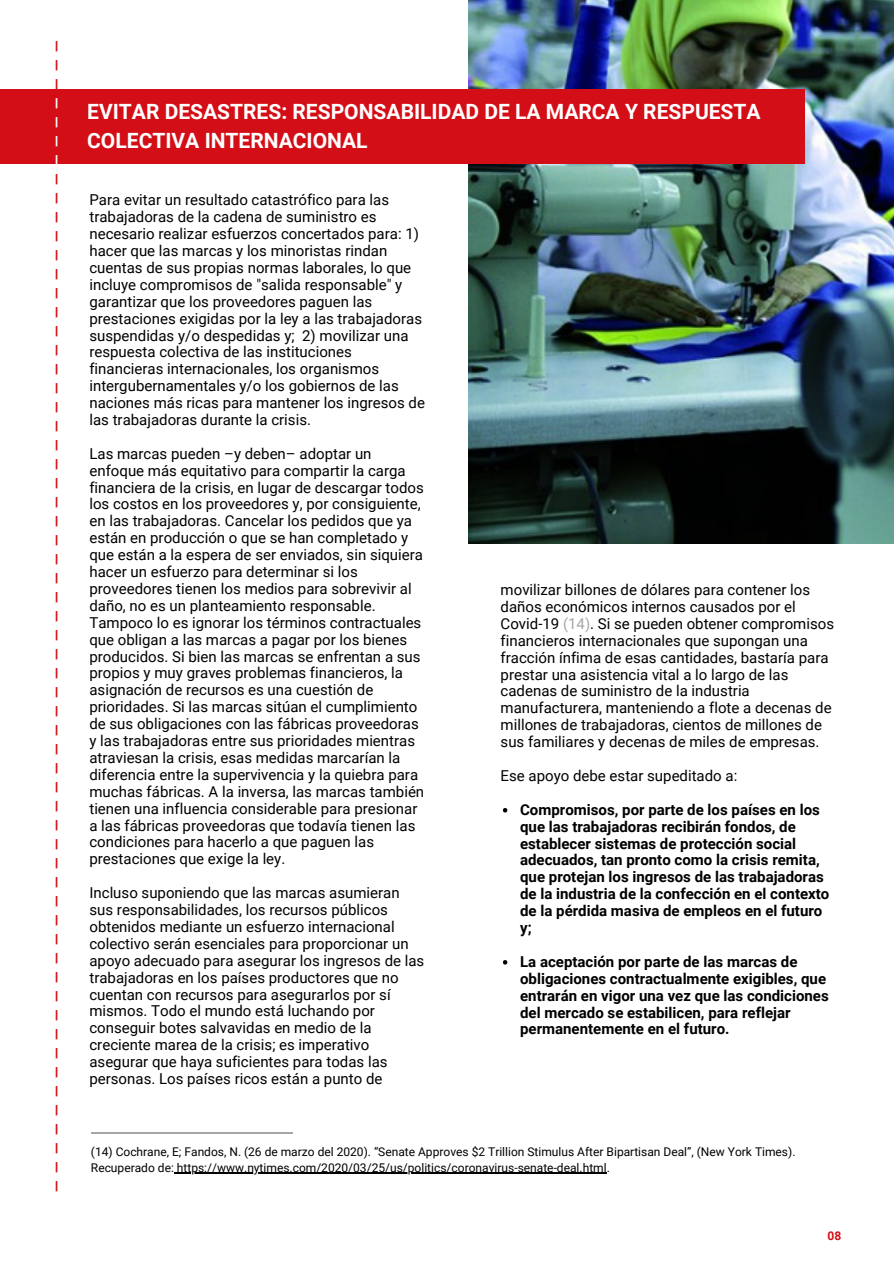
<style>
.page{position:relative;width:894px;height:1264px;background:#fff}
.page>*{position:absolute;margin:0;border:0;box-sizing:border-box;transform-origin:0 0}
.t1{font:700 21px/29.2px "Roboto";color:#fff}
.t2{font:21px "Roboto";color:#d40e16}
.t3{font:15px/17px "Roboto";color:#000}
.t4{font:700 15px/17px "Roboto";color:#000}
.t5{font:12px/15.8px "Roboto";color:#000}
.t6{font:700 12px "Roboto";color:#d40e16}
.s1{color:#fff}
.s2{color:#a6a6a6}
</style>
<div class="page">
<img style="left:468px;top:0;width:425px;height:543px">
<div style="left:0;top:89px;width:804px;height:74px;background:#d40e16"></div>
<hr style="left:174px;top:1172px;width:432px;height:1px;background:#000">
<hr style="left:91px;top:1132px;width:201px;height:1px;background:#a6a6a6">
<svg style="left:502px;top:808px;width:5px;height:4px"></svg>
<svg style="left:502px;top:960px;width:5px;height:4px"></svg>
<h1 class="t2" style="left:45px;top:1230px;width:1192px;rotate:-90deg"><span class="s1">––</span>––––––––––––––––––––––––––––––––––––––––––––––––––––––<span class="s1">––––</span>–––</h1>
<h1 class="t1" style="left:87px;top:97px;width:674px">EVITAR DESASTRES: RESPONSABILIDAD DE LA MARCA Y RESPUESTA<br>COLECTIVA INTERNACIONAL</h1>
<p class="t3" style="left:89px;top:192px;width:337px">Para evitar un resultado catastrófico para las trabajadoras de la cadena de suministro es necesario realizar esfuerzos concertados para: 1) hacer que las marcas y los minoristas rindan cuentas de sus propias normas laborales, lo que incluye compromisos de "salida responsable" y garantizar que los proveedores paguen las prestaciones exigidas por la ley a las trabajadoras suspendidas y/o despedidas y; 2) movilizar una respuesta colectiva de las instituciones financieras internacionales, los organismos intergubernamentales y/o los gobiernos de las naciones más ricas para mantener los ingresos de las trabajadoras durante la crisis.</p>
<p class="t3" style="left:89px;top:445px;width:336px">Las marcas pueden –y deben– adoptar un enfoque más equitativo para compartir la carga financiera de la crisis, en lugar de descargar todos los costos en los proveedores y, por consiguiente, en las trabajadoras. Cancelar los pedidos que ya están en producción o que se han completado y que están a la espera de ser enviados, sin siquiera hacer un esfuerzo para determinar si los proveedores tienen los medios para sobrevivir al daño, no es un planteamiento responsable.<br>Tampoco lo es ignorar los términos contractuales que obligan a las marcas a pagar por los bienes producidos. Si bien las marcas se enfrentan a sus propios y muy graves problemas financieros, la asignación de recursos es una cuestión de prioridades. Si las marcas sitúan el cumplimiento de sus obligaciones con las fábricas proveedoras y las trabajadoras entre sus prioridades mientras atraviesan la crisis, esas medidas marcarían la diferencia entre la supervivencia y la quiebra para muchas fábricas. A la inversa, las marcas también tienen una influencia considerable para presionar a las fábricas proveedoras que todavía tienen las condiciones para hacerlo a que paguen las prestaciones que exige la ley.</p>
<p class="t3" style="left:89px;top:884px;width:336px">Incluso suponiendo que las marcas asumieran sus responsabilidades, los recursos públicos obtenidos mediante un esfuerzo internacional colectivo serán esenciales para proporcionar un apoyo adecuado para asegurar los ingresos de las trabajadoras en los países productores que no cuentan con recursos para asegurarlos por sí mismos. Todo el mundo está luchando por conseguir botes salvavidas en medio de la creciente marea de la crisis; es imperativo asegurar que haya suficientes para todas las personas. Los países ricos están a punto de</p>
<p class="t3" style="left:500px;top:581px;width:335px">movilizar billones de dólares para contener los daños económicos internos causados por el Covid-19 <span class="s2">(14)</span>. Si se pueden obtener compromisos financieros internacionales que supongan una fracción ínfima de esas cantidades, bastaría para prestar una asistencia vital a lo largo de las cadenas de suministro de la industria manufacturera, manteniendo a flote a decenas de millones de trabajadoras, cientos de millones de sus familiares y decenas de miles de empresas.</p>
<p class="t3" style="left:500px;top:767px;width:238px">Ese apoyo debe estar supeditado a:</p>
<p class="t4" style="left:520px;top:801px;width:311px">Compromisos, por parte de los países en los que las trabajadoras recibirán fondos, de establecer sistemas de protección social adecuados, tan pronto como la crisis remita, que protejan los ingresos de las trabajadoras de la industria de la confección en el contexto de la pérdida masiva de empleos en el futuro y;</p>
<p class="t4" style="left:520px;top:953px;width:310px">La aceptación por parte de las marcas de obligaciones contractualmente exigibles, que entrarán en vigor una vez que las condiciones del mercado se estabilicen, para reflejar permanentemente en el futuro.</p>
<p class="t5" style="left:91px;top:1143px;width:705px">(14) Cochrane, E; Fandos, N. (26 de marzo del 2020). “Senate Approves $2 Trillion Stimulus After Bipartisan Deal”, (New York Times).<br>Recuperado de: https://www.nytimes.com/2020/03/25/us/politics/coronavirus-senate-deal.html.</p>
<p class="t6" style="left:827px;top:1228px;width:15px">08</p>
</div>
